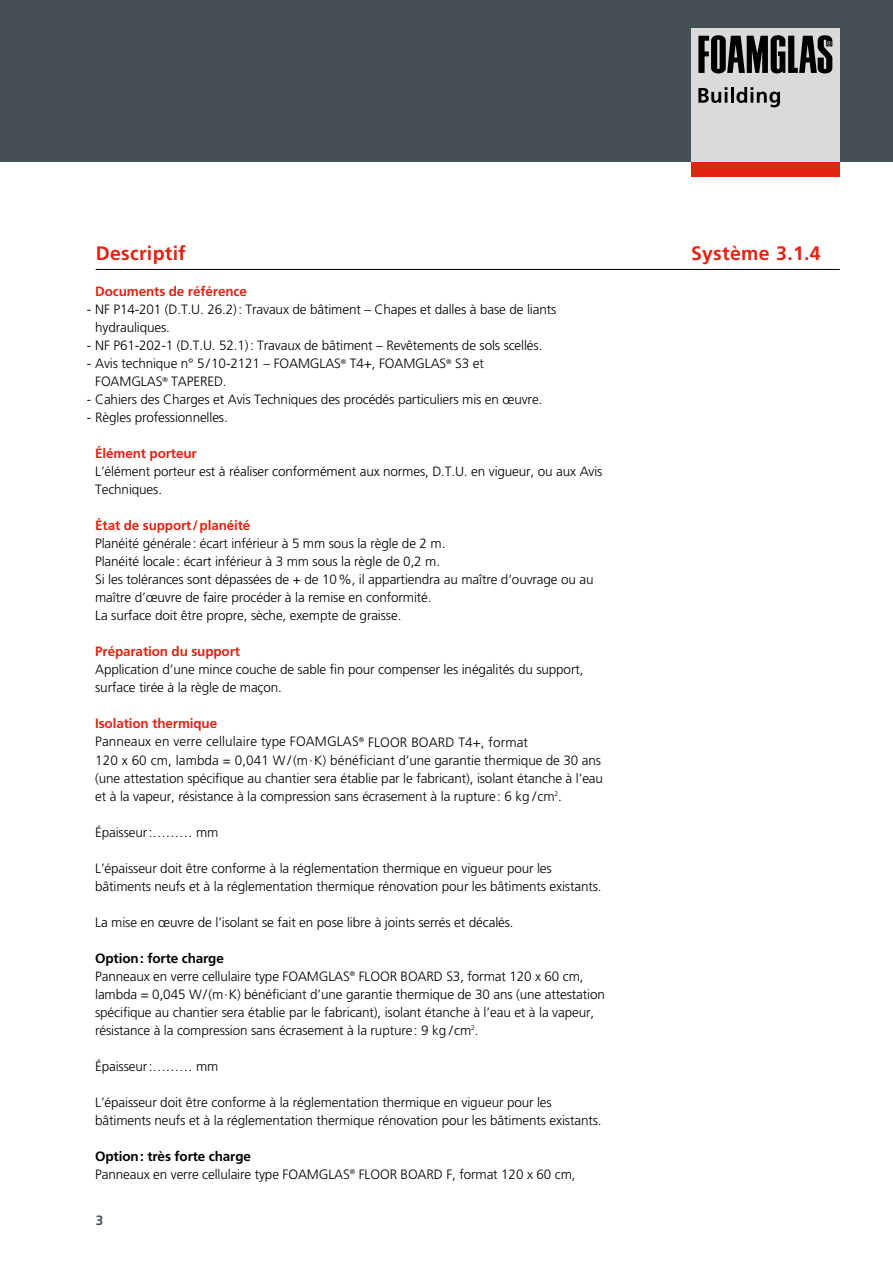
<style>
.page{position:relative;width:893px;height:1263px;background:#fff}
.page>*{position:absolute;margin:0;border:0;box-sizing:border-box;transform-origin:0 0}
.t1{font:700 19.5px "Frutiger LT Std";letter-spacing:.015em;color:#e42313}
.t2{font:700 19.5px "Frutiger LT Pro";letter-spacing:.015em;color:#e42313}
.t3{font:300 13.5px/18px "Frutiger LT Pro";letter-spacing:-.01em;color:#000}
.t4{font:700 13.5px "Frutiger LT Pro";letter-spacing:-.01em;color:#e42313}
.t5{font:700 13.5px "Frutiger LT Pro";color:#445055}
.s1{font-weight:700;color:#e42313}
.s2{font-weight:700}
</style>
<div class="page">
<div style="left:0;top:0;width:893px;height:162px;background:#445055"></div>
<div style="left:691px;top:28px;width:149px;height:134px;background:#dadada"></div>
<div style="left:691px;top:162px;width:149px;height:15px;background:#e42313"></div>
<svg style="left:698px;top:35px;width:134px;height:38px"></svg>
<svg style="left:698px;top:87px;width:29px;height:16px"></svg>
<hr style="left:731px;top:87px;width:3px;height:16px;background:#000">
<svg style="left:736px;top:87px;width:44px;height:20px"></svg>
<hr style="left:96px;top:269px;width:744px;height:1px;background:#000">
<h1 class="t2" style="left:96px;top:242px;width:92px">Descriptif</h1>
<h1 class="t1" style="left:691px;top:242px;width:131px">Système 3.1.4</h1>
<p class="t4" style="left:95px;top:284px;width:153px">Documents de référence</p>
<p class="t3" style="left:95px;top:301px;width:463px;text-indent:-9px">- NF P14-201 (D.T.U. 26.2): Travaux de bâtiment – Chapes et dalles à base de liants hydrauliques.</p>
<p class="t3" style="left:87px;top:337px;width:457px">- NF P61-202-1 (D.T.U. 52.1): Travaux de bâtiment – Revêtements de sols scellés.</p>
<p class="t3" style="left:95px;top:355px;width:390px;text-indent:-8px">- Avis technique n° 5/10-2121 – FOAMGLAS<sup>®</sup> T4+, FOAMGLAS<sup>®</sup> S3 et<br>FOAMGLAS<sup>®</sup> TAPERED.</p>
<p class="t3" style="left:87px;top:391px;width:457px">- Cahiers des Charges et Avis Techniques des procédés particuliers mis en œuvre.</p>
<p class="t3" style="left:87px;top:409px;width:143px">- Règles professionnelles.</p>
<p class="t4" style="left:95px;top:446px;width:103px">Élément porteur</p>
<p class="t3" style="left:95px;top:463px;width:509px">L’élément porteur est à réaliser conformément aux normes, D.T.U. en vigueur, ou aux Avis<br>Techniques.</p>
<p class="t4" style="left:95px;top:518px;width:157px">État de support/planéité</p>
<p class="t3" style="left:95px;top:535px;width:500px">Planéité générale: écart inférieur à 5 mm sous la règle de 2 m.<br>Planéité locale: écart inférieur à 3 mm sous la règle de 0,2 m.<br>Si les tolérances sont dépassées de + de 10%, il appartiendra au maître d’ouvrage ou au maître d’œuvre de faire procéder à la remise en conformité.<br>La surface doit être propre, sèche, exempte de graisse.</p>
<p class="t4" style="left:95px;top:644px;width:146px">Préparation du support</p>
<p class="t3" style="left:95px;top:661px;width:490px">Application d’une mince couche de sable fin pour compenser les inégalités du support, surface tirée à la règle de maçon.</p>
<p class="t3" style="left:95px;top:715px;width:509px"><span class="s1">Isolation thermique<br></span>Panneaux en verre cellulaire type FOAMGLAS<sup>®</sup> FLOOR BOARD T4+, format<br>120 x 60 cm, lambda = 0,041 W/(m⋅K) bénéficiant d’une garantie thermique de 30 ans (une attestation spécifique au chantier sera établie par le fabricant), isolant étanche à l’eau et à la vapeur, résistance à la compression sans écrasement à la rupture: 6 kg /cm<sup>2</sup>.</p>
<p class="t3" style="left:95px;top:823px;width:125px">Épaisseur:……… mm</p>
<p class="t3" style="left:95px;top:859px;width:508px">L’épaisseur doit être conforme à la réglementation thermique en vigueur pour les bâtiments neufs et à la réglementation thermique rénovation pour les bâtiments existants.</p>
<p class="t3" style="left:95px;top:913px;width:420px">La mise en œuvre de l’isolant se fait en pose libre à joints serrés et décalés.</p>
<p class="t3" style="left:95px;top:949px;width:511px"><span class="s2">Option: forte charge<br></span>Panneaux en verre cellulaire type FOAMGLAS<sup>®</sup> FLOOR BOARD S3, format 120 x 60 cm, lambda = 0,045 W/(m⋅K) bénéficiant d’une garantie thermique de 30 ans (une attestation spécifique au chantier sera établie par le fabricant), isolant étanche à l’eau et à la vapeur, résistance à la compression sans écrasement à la rupture: 9 kg /cm<sup>2</sup>.</p>
<p class="t3" style="left:95px;top:1057px;width:125px">Épaisseur:……… mm</p>
<p class="t3" style="left:95px;top:1093px;width:508px">L’épaisseur doit être conforme à la réglementation thermique en vigueur pour les bâtiments neufs et à la réglementation thermique rénovation pour les bâtiments existants.</p>
<p class="t3" style="left:95px;top:1147px;width:482px"><span class="s2">Option: très forte charge<br></span>Panneaux en verre cellulaire type FOAMGLAS<sup>®</sup> FLOOR BOARD F, format 120 x 60 cm,</p>
<p class="t5" style="left:96px;top:1212px;width:9px">3</p>
</div>
